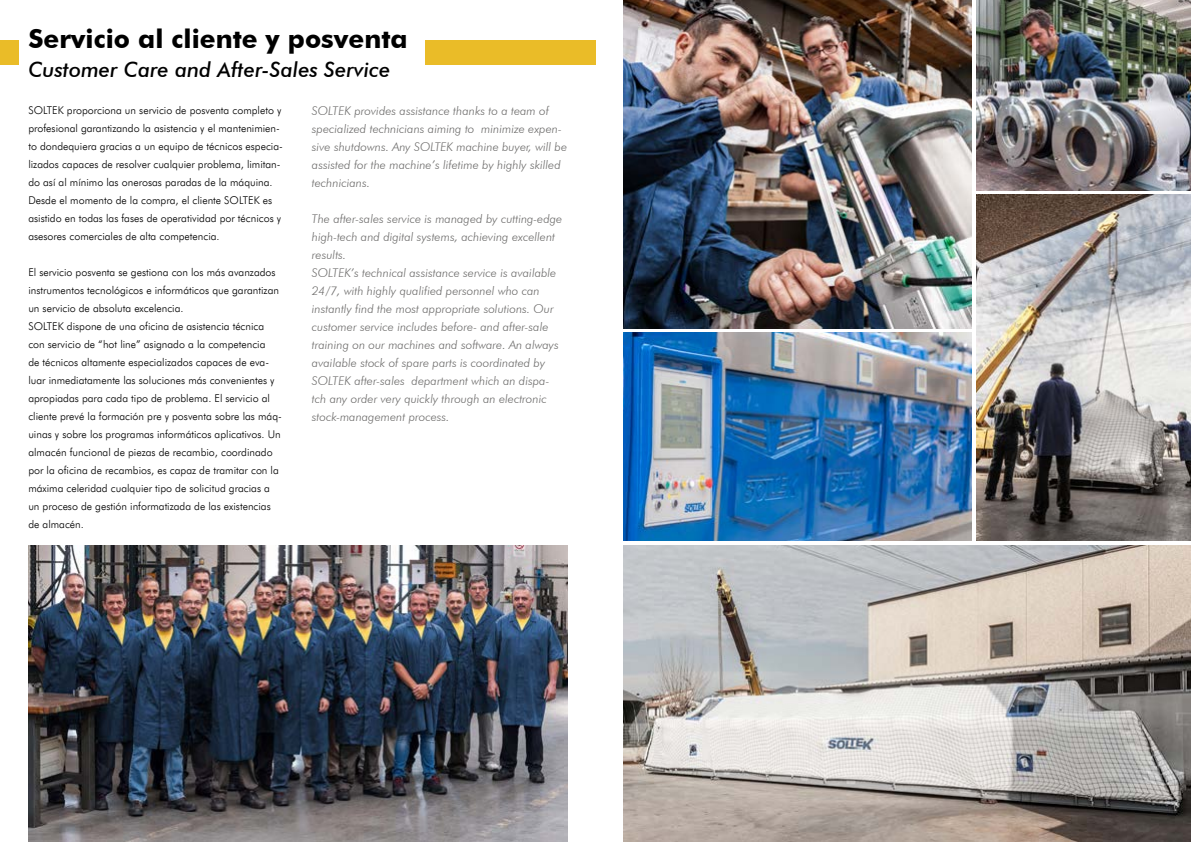
<style>
.page{position:relative;width:1191px;height:842px;background:#fff}
.page>*{position:absolute;margin:0;border:0;box-sizing:border-box;transform-origin:0 0}
.t1{font:700 26px "Futura BT";color:#000}
.t2{font:italic 500 21px "Futura BT";color:#000}
.t3{font:italic 300 12px/18px "Futura BT";color:#6c6b6a}
.t4{font:300 10.7px/18px "Futura BT";color:#000}
</style>
<div class="page">
<div style="left:0;top:40px;width:18px;height:24px;background:#eabc28"></div>
<div style="left:425px;top:40px;width:170px;height:24px;background:#eabc28"></div>
<img style="left:28px;top:545px;width:539px;height:297px">
<img style="left:976px;top:194px;width:215px;height:346px">
<img style="left:624px;top:0;width:347px;height:328px">
<img style="left:624px;top:333px;width:347px;height:207px">
<img style="left:624px;top:545px;width:567px;height:297px">
<img style="left:976px;top:0;width:215px;height:190px">
<h1 class="t1" style="left:28px;top:23px;width:381px">Servicio al cliente y posventa</h1>
<h2 class="t2" style="left:28px;top:56px;width:363px">Customer Care and After-Sales Service</h2>
<p class="t4" style="left:28px;top:101px;width:256px">SOLTEK proporciona un servicio de posventa completo y profesional garantizando la asistencia y el mantenimien&shy;to dondequiera gracias a un equipo de técnicos especia&shy;lizados capaces de resolver cualquier problema, limitan&shy;do así al mínimo las onerosas paradas de la máquina.<br>Desde el momento de la compra, el cliente SOLTEK es asistido en todas las fases de operatividad por técnicos y asesores comerciales de alta competencia.</p>
<p class="t4" style="left:28px;top:263px;width:255px">El servicio posventa se gestiona con los más avanzados instrumentos tecnológicos e informáticos que garantizan un servicio de absoluta excelencia.<br>SOLTEK dispone de una oficina de asistencia técnica con servicio de “hot line” asignado a la competencia<br>de técnicos altamente especializados capaces de eva&shy;luar inmediatamente las soluciones más convenientes y apropiadas para cada tipo de problema. El servicio al cliente prevé la formación pre y posventa sobre las máq&shy;uinas y sobre los programas informáticos aplicativos. Un almacén funcional de piezas de recambio, coordinado por la oficina de recambios, es capaz de tramitar con la máxima celeridad cualquier tipo de solicitud gracias a un proceso de gestión informatizada de las existencias de almacén.</p>
<p class="t3" style="left:312px;top:102px;width:257px">SOLTEK provides assistance thanks to a team of specialized technicians aiming to minimize expen&shy;sive shutdowns. Any SOLTEK machine buyer, will be assisted for the machine’s lifetime by highly skilled technicians.</p>
<p class="t3" style="left:312px;top:210px;width:252px">The after-sales service is managed by cutting-edge high-tech and digital systems, achieving excellent results.<br>SOLTEK’s technical assistance service is available 24/7, with highly qualified personnel who can instantly find the most appropriate solutions. Our customer service includes before- and after-sale training on our machines and software. An always available stock of spare parts is coordinated by SOLTEK after-sales department which an dispa&shy;tch any order very quickly through an electronic stock-management process.</p>
</div>
